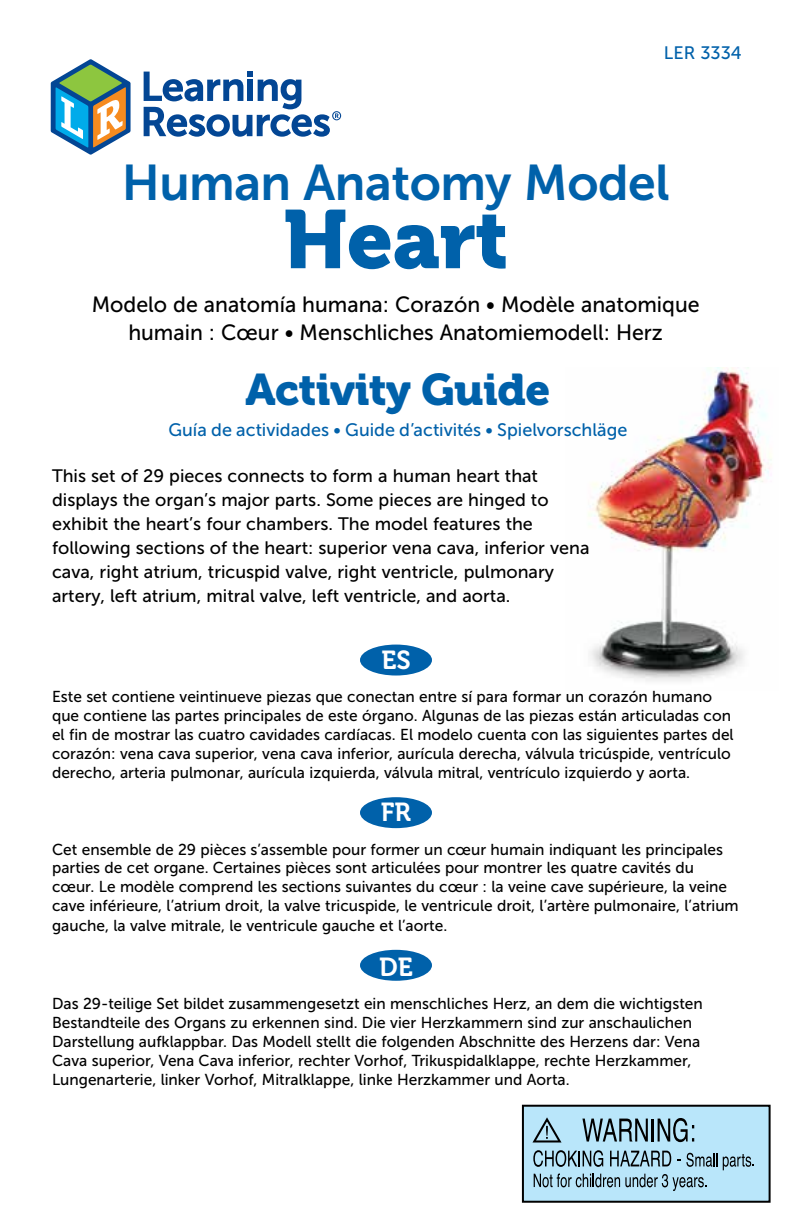
<style>
.page{position:relative;width:792px;height:1224px;background:#fff}
.page>*{position:absolute;margin:0;border:0;box-sizing:border-box;transform-origin:0 0}
.t1{font:82px "Museo 900";letter-spacing:-.01em;color:#0061aa}
.t2{font:50px "Museo Sans 700";letter-spacing:-.01em;color:#0061aa}
.t3{font:44px "Museo 900";letter-spacing:-.01em;color:#0061aa}
.t4{font:26px "Museo 700";color:#fff}
.t5{font:22px/28px "Museo Sans 500";color:#000;text-align:center}
.t6{font:18px/24px "Museo Sans 500";color:#000}
.t7{font:18px "Museo Sans 500";color:#0061aa}
.t8{font:15.8px/19px "Museo Sans 500";color:#000}
</style>
<div class="page">
<img style="left:588px;top:367px;width:184px;height:314px">
<svg style="left:51px;top:59px;width:80px;height:96px"></svg>
<svg style="left:144px;top:72px;width:197px;height:65px"></svg>
<div style="left:360px;top:645px;width:72px;height:31px;background:#0061aa;border-radius:50%"></div>
<div style="left:360px;top:797px;width:72px;height:31px;background:#0061aa;border-radius:50%"></div>
<div style="left:360px;top:950px;width:72px;height:31px;background:#0061aa;border-radius:50%"></div>
<div style="left:523px;top:1106px;width:247px;height:96px;background:#b9e6fa"></div>
<div style="left:522px;top:1105px;width:249px;height:98px;border:2px solid #000"></div>
<svg style="left:532px;top:1117px;width:30px;height:26px"></svg>
<svg style="left:582px;top:1119px;width:66px;height:23px"></svg>
<hr style="left:652px;top:1119px;width:2px;height:23px;background:#000">
<svg style="left:658px;top:1118px;width:36px;height:24px"></svg>
<svg style="left:533px;top:1150px;width:221px;height:41px"></svg>
<p class="t7" style="left:664px;top:43px;width:79px">LER 3334</p>
<h2 class="t2" style="left:122px;top:155px;width:549px">Human Anatomy Model</h2>
<h1 class="t1" style="left:283px;top:193px;width:226px">Heart</h1>
<h3 class="t5" style="left:92px;top:291px;width:609px">Modelo de anatomía humana: Corazón • Modèle anatomique humain : Cœur • Menschliches Anatomiemodell: Herz</h3>
<h3 class="t3" style="left:245px;top:364px;width:307px">Activity Guide</h3>
<p class="t7" style="left:168px;top:420px;width:461px">Guía de actividades • Guide d’activités • Spielvorschläge</p>
<p class="t6" style="left:52px;top:464px;width:539px">This set of 29 pieces connects to form a human heart that displays the organ’s major parts. Some pieces are hinged to exhibit the heart’s four chambers. The model features the following sections of the heart: superior vena cava, inferior vena cava, right atrium, tricuspid valve, right ventricle, pulmonary artery, left atrium, mitral valve, left ventricle, and aorta.</p>
<h3 class="t4" style="left:381px;top:645px;width:31px">ES</h3>
<p class="t8" style="left:52px;top:687px;width:683px">Este set contiene veintinueve piezas que conectan entre sí para formar un corazón humano que contiene las partes principales de este órgano. Algunas de las piezas están articuladas con el fin de mostrar las cuatro cavidades cardíacas. El modelo cuenta con las siguientes partes del corazón: vena cava superior, vena cava inferior, aurícula derecha, válvula tricúspide, ventrículo derecho, arteria pulmonar, aurícula izquierda, válvula mitral, ventrículo izquierdo y aorta.</p>
<h3 class="t4" style="left:381px;top:798px;width:32px">FR</h3>
<p class="t8" style="left:52px;top:840px;width:688px">Cet ensemble de 29 pièces s’assemble pour former un cœur humain indiquant les principales parties de cet organe. Certaines pièces sont articulées pour montrer les quatre cavités du cœur. Le modèle comprend les sections suivantes du cœur : la veine cave supérieure, la veine cave inférieure, l’atrium droit, la valve tricuspide, le ventricule droit, l’artère pulmonaire, l’atrium gauche, la valve mitrale, le ventricule gauche et l’aorte.</p>
<h3 class="t4" style="left:379px;top:952px;width:35px">DE</h3>
<p class="t8" style="left:52px;top:994px;width:652px">Das 29-teilige Set bildet zusammengesetzt ein menschliches Herz, an dem die wichtigsten Bestandteile des Organs zu erkennen sind. Die vier Herzkammern sind zur anschaulichen Darstellung aufklappbar. Das Modell stellt die folgenden Abschnitte des Herzens dar: Vena Cava superior, Vena Cava inferior, rechter Vorhof, Trikuspidalklappe, rechte Herzkammer, Lungenarterie, linker Vorhof, Mitralklappe, linke Herzkammer und Aorta.</p>
</div>
